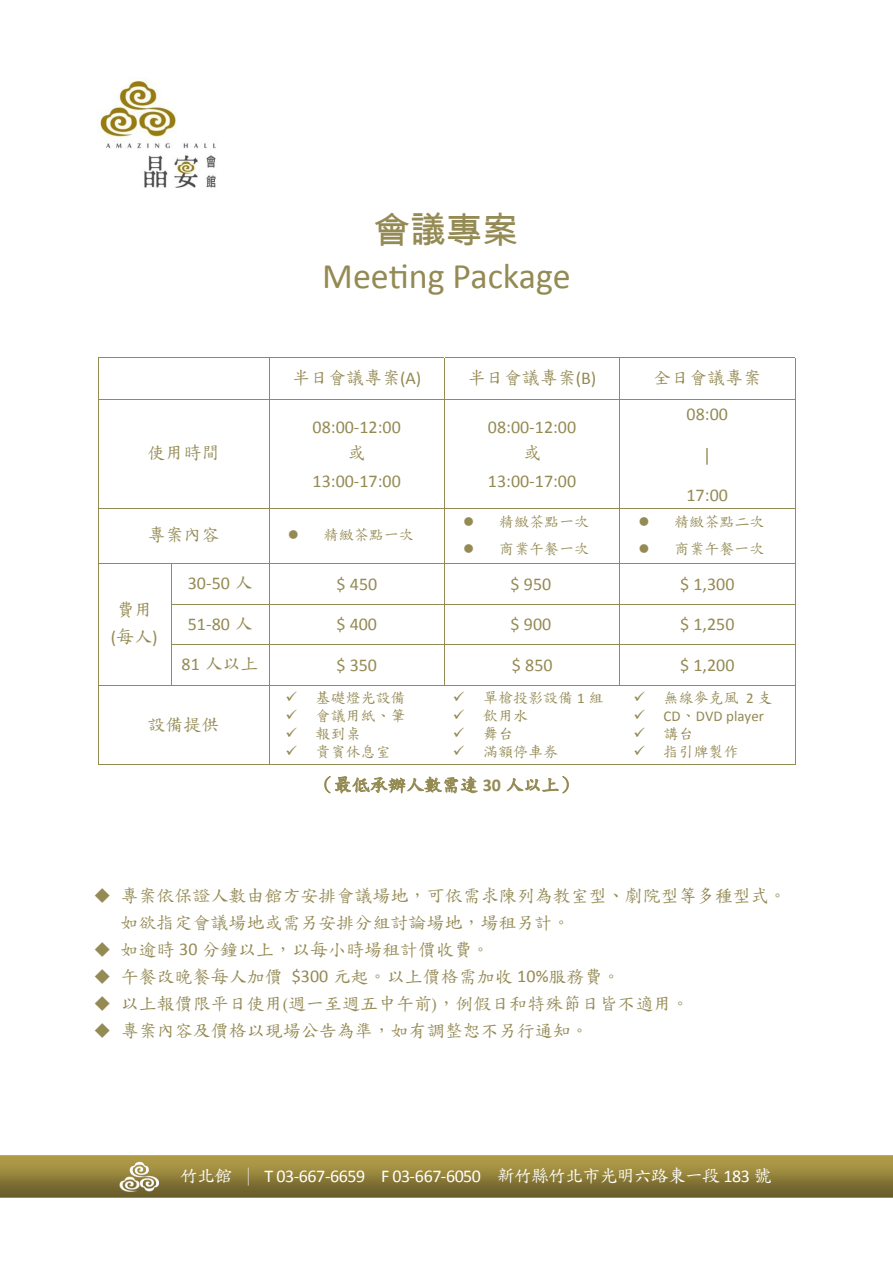
<style>
.page{position:relative;width:893px;height:1263px;background:#fff}
.page>*{position:absolute;margin:0;border:0;box-sizing:border-box;transform-origin:0 0}
.t1{font:36px "Calibri";color:#948a54}
.t2{font:36px "Arial Unicode MS";color:#948a54}
.t3{font:18px/27px "DF Kai Shu SB Estd BF";color:#948a54}
.t4{font:18px "Calibri";color:#948a54}
.t5{font:18px "Calibri";letter-spacing:-.025em;color:#fff}
.t6{font:18px "Arial Unicode MS";color:#948a54}
.t7{font:15px "DF Kai Shu SB Estd BF";color:#948a54}
.t8{font:15px "Calibri";color:#948a54}
.s1{font-family:"Calibri"}
.s2{font-family:"DF Kai Shu SB Estd BF"}
.s3{font-family:"Calibri";font-weight:700}
.s4{font-family:"Ming Li U"}
</style>
<div class="page">
<img style="left:99px;top:79px;width:117px;height:109px">
<img style="left:0;top:1155px;width:893px;height:42px">
<img style="left:144px;top:1161px;width:39px;height:37px">
<img style="left:118px;top:1161px;width:26px;height:37px">
<svg style="left:324px;top:764px;width:154px;height:30px"></svg>
<svg style="left:507px;top:764px;width:62px;height:30px"></svg>
<hr style="left:98px;top:358px;width:1px;height:41px;background:#948a54">
<hr style="left:269px;top:358px;width:1px;height:41px;background:#948a54">
<hr style="left:444px;top:358px;width:1px;height:41px;background:#948a54">
<hr style="left:619px;top:358px;width:1px;height:41px;background:#948a54">
<hr style="left:795px;top:358px;width:1px;height:41px;background:#948a54">
<hr style="left:99px;top:399px;width:170px;height:1px;background:#948a54">
<hr style="left:270px;top:399px;width:174px;height:1px;background:#948a54">
<hr style="left:445px;top:399px;width:174px;height:1px;background:#948a54">
<hr style="left:620px;top:399px;width:175px;height:1px;background:#948a54">
<hr style="left:98px;top:400px;width:1px;height:108px;background:#948a54">
<hr style="left:269px;top:400px;width:1px;height:108px;background:#948a54">
<hr style="left:444px;top:400px;width:1px;height:108px;background:#948a54">
<hr style="left:619px;top:400px;width:1px;height:108px;background:#948a54">
<hr style="left:795px;top:400px;width:1px;height:108px;background:#948a54">
<hr style="left:99px;top:508px;width:170px;height:1px;background:#948a54">
<hr style="left:270px;top:508px;width:174px;height:1px;background:#948a54">
<hr style="left:445px;top:508px;width:174px;height:1px;background:#948a54">
<hr style="left:620px;top:508px;width:175px;height:1px;background:#948a54">
<hr style="left:98px;top:509px;width:1px;height:54px;background:#948a54">
<hr style="left:269px;top:509px;width:1px;height:54px;background:#948a54">
<hr style="left:444px;top:509px;width:1px;height:54px;background:#948a54">
<hr style="left:619px;top:509px;width:1px;height:54px;background:#948a54">
<hr style="left:795px;top:509px;width:1px;height:54px;background:#948a54">
<hr style="left:99px;top:563px;width:72px;height:1px;background:#948a54">
<hr style="left:171px;top:563px;width:98px;height:1px;background:#948a54">
<hr style="left:270px;top:563px;width:174px;height:1px;background:#948a54">
<hr style="left:445px;top:563px;width:174px;height:1px;background:#948a54">
<hr style="left:620px;top:563px;width:175px;height:1px;background:#948a54">
<hr style="left:98px;top:564px;width:1px;height:40px;background:#948a54">
<hr style="left:171px;top:564px;width:1px;height:40px;background:#948a54">
<hr style="left:269px;top:564px;width:1px;height:40px;background:#948a54">
<hr style="left:444px;top:564px;width:1px;height:40px;background:#948a54">
<hr style="left:619px;top:564px;width:1px;height:40px;background:#948a54">
<hr style="left:795px;top:564px;width:1px;height:40px;background:#948a54">
<hr style="left:171px;top:604px;width:98px;height:1px;background:#948a54">
<hr style="left:270px;top:604px;width:174px;height:1px;background:#948a54">
<hr style="left:445px;top:604px;width:174px;height:1px;background:#948a54">
<hr style="left:620px;top:604px;width:175px;height:1px;background:#948a54">
<hr style="left:98px;top:604px;width:1px;height:40px;background:#948a54">
<hr style="left:171px;top:604px;width:1px;height:40px;background:#948a54">
<hr style="left:269px;top:604px;width:1px;height:40px;background:#948a54">
<hr style="left:444px;top:604px;width:1px;height:40px;background:#948a54">
<hr style="left:619px;top:604px;width:1px;height:40px;background:#948a54">
<hr style="left:795px;top:604px;width:1px;height:40px;background:#948a54">
<hr style="left:171px;top:644px;width:98px;height:1px;background:#948a54">
<hr style="left:270px;top:644px;width:174px;height:1px;background:#948a54">
<hr style="left:445px;top:644px;width:174px;height:1px;background:#948a54">
<hr style="left:620px;top:644px;width:175px;height:1px;background:#948a54">
<hr style="left:98px;top:645px;width:1px;height:40px;background:#948a54">
<hr style="left:171px;top:645px;width:1px;height:40px;background:#948a54">
<hr style="left:269px;top:645px;width:1px;height:40px;background:#948a54">
<hr style="left:444px;top:645px;width:1px;height:40px;background:#948a54">
<hr style="left:619px;top:645px;width:1px;height:40px;background:#948a54">
<hr style="left:795px;top:645px;width:1px;height:40px;background:#948a54">
<hr style="left:99px;top:685px;width:72px;height:1px;background:#948a54">
<hr style="left:171px;top:685px;width:98px;height:1px;background:#948a54">
<hr style="left:270px;top:685px;width:174px;height:1px;background:#948a54">
<hr style="left:445px;top:685px;width:174px;height:1px;background:#948a54">
<hr style="left:620px;top:685px;width:175px;height:1px;background:#948a54">
<hr style="left:98px;top:686px;width:1px;height:79px;background:#948a54">
<hr style="left:99px;top:765px;width:170px;height:1px;background:#948a54">
<hr style="left:269px;top:686px;width:1px;height:79px;background:#948a54">
<hr style="left:270px;top:765px;width:525px;height:1px;background:#948a54">
<hr style="left:795px;top:686px;width:1px;height:79px;background:#948a54">
<hr style="left:99px;top:357px;width:170px;height:1px;background:#948a54">
<hr style="left:270px;top:357px;width:174px;height:1px;background:#948a54">
<hr style="left:445px;top:357px;width:174px;height:1px;background:#948a54">
<hr style="left:620px;top:357px;width:175px;height:1px;background:#948a54">
<h1 class="t2" style="left:374px;top:204px;width:146px">會議專案</h1>
<h1 class="t1" style="left:322px;top:253px;width:250px">Meeting Package</h1>
<p class="t3" style="left:148px;top:440px;width:73px">使用時間</p>
<p class="t3" style="left:292px;top:364px;width:131px">半日會議專案<span class="s1">(A)</span></p>
<p class="t3" style="left:468px;top:364px;width:130px">半日會議專案<span class="s1">(B)</span></p>
<p class="t3" style="left:653px;top:364px;width:109px">全日會議專案</p>
<p class="t4" style="left:313px;top:416px;width:90px">08:00-12:00</p>
<p class="t3" style="left:348px;top:440px;width:19px">或</p>
<p class="t4" style="left:313px;top:470px;width:90px">13:00-17:00</p>
<p class="t4" style="left:488px;top:416px;width:90px">08:00-12:00</p>
<p class="t3" style="left:523px;top:440px;width:19px">或</p>
<p class="t4" style="left:488px;top:470px;width:90px">13:00-17:00</p>
<p class="t4" style="left:686px;top:402px;width:43px">08:00</p>
<p class="t6" style="left:705px;top:442px;width:6px">∣</p>
<p class="t4" style="left:686px;top:483px;width:43px">17:00</p>
<p class="t3" style="left:148px;top:522px;width:73px">專案內容</p>
<p class="t7" style="left:288px;top:528px;width:127px">● 精緻茶點一次</p>
<p class="t7" style="left:463px;top:514px;width:128px">● 精緻茶點一次</p>
<p class="t7" style="left:463px;top:541px;width:128px">● 商業午餐一次</p>
<p class="t7" style="left:638px;top:514px;width:128px">● 精緻茶點二次</p>
<p class="t7" style="left:638px;top:541px;width:128px">● 商業午餐一次</p>
<p class="t3" style="left:116px;top:596px;width:37px">費用</p>
<p class="t4" style="left:111px;top:626px;width:48px">(<span class="s2">每人</span>)</p>
<p class="t4" style="left:188px;top:572px;width:66px">30-50 <span class="s2">人</span></p>
<p class="t4" style="left:336px;top:572px;width:42px">$ 450</p>
<p class="t4" style="left:511px;top:572px;width:42px">$ 950</p>
<p class="t4" style="left:680px;top:572px;width:56px">$ 1,300</p>
<p class="t4" style="left:188px;top:612px;width:66px">51-80 <span class="s2">人</span></p>
<p class="t4" style="left:336px;top:613px;width:42px">$ 400</p>
<p class="t4" style="left:511px;top:613px;width:42px">$ 900</p>
<p class="t4" style="left:680px;top:613px;width:56px">$ 1,250</p>
<p class="t3" style="left:182px;top:650px;width:78px"><span class="s1">81</span> 人以上</p>
<p class="t4" style="left:336px;top:654px;width:42px">$ 350</p>
<p class="t4" style="left:512px;top:654px;width:42px">$ 850</p>
<p class="t4" style="left:680px;top:654px;width:56px">$ 1,200</p>
<p class="t3" style="left:148px;top:711px;width:73px">設備提供</p>
<p class="t7" style="left:285px;top:690px;width:122px">✓ 基礎燈光設備</p>
<p class="t7" style="left:453px;top:690px;width:152px">✓ 單槍投影設備 <span class="s1">1</span> 組</p>
<p class="t7" style="left:633px;top:690px;width:141px">✓ 無線麥克風 <span class="s1">2</span> 支</p>
<p class="t7" style="left:285px;top:708px;width:122px">✓ 會議用紙、筆</p>
<p class="t7" style="left:453px;top:708px;width:77px">✓ 飲用水</p>
<p class="t8" style="left:633px;top:706px;width:132px">✓ CD<span class="s2">、</span>DVD player</p>
<p class="t7" style="left:285px;top:726px;width:77px">✓ 報到桌</p>
<p class="t7" style="left:453px;top:726px;width:62px">✓ 舞台</p>
<p class="t7" style="left:633px;top:726px;width:62px">✓ 講台</p>
<p class="t7" style="left:285px;top:744px;width:107px">✓ 貴賓休息室</p>
<p class="t7" style="left:453px;top:744px;width:107px">✓ 滿額停車券</p>
<p class="t7" style="left:633px;top:744px;width:107px">✓ 指引牌製作</p>
<p class="t3" style="left:316px;top:771px;width:263px">（最低承辦人數需達 <span class="s3">30</span> 人以上）</p>
<p class="t3" style="left:121px;top:882px;width:668px;text-indent:-27px">◆ 專案依保證人數由館方安排會議場地，可依需求陳列為教室型、劇院型等多種型式。如欲指定會議場地或需另安排分組討論場地，場租另計。</p>
<p class="t3" style="left:94px;top:936px;width:398px">◆ 如逾時 <span class="s1">30</span> 分鐘以上，以每小時場租計價收費。</p>
<p class="t3" style="left:94px;top:963px;width:191px">◆ 午餐改晚餐每人加價</p>
<p class="t3" style="left:292px;top:963px;width:330px"><span class="s1">$300</span> 元起。以上價格需加收 <span class="s1">10%</span>服務費。</p>
<p class="t3" style="left:94px;top:990px;width:597px">◆ 以上報價限平日使用(週一至週五中午前)，例假日和特殊節日皆不適用。</p>
<p class="t3" style="left:94px;top:1017px;width:497px">◆ 專案內容及價格以現場公告為準，如有調整恕不另行通知。</p>
<p class="t5" style="left:180px;top:1165px;width:593px"><span class="s2">竹北館</span> <span class="s4">∣</span> T 03-667-6659 F 03-667-6050 <span class="s2">新竹縣竹北市光明六路東一段</span> 183 <span class="s2">號</span></p>
</div>
